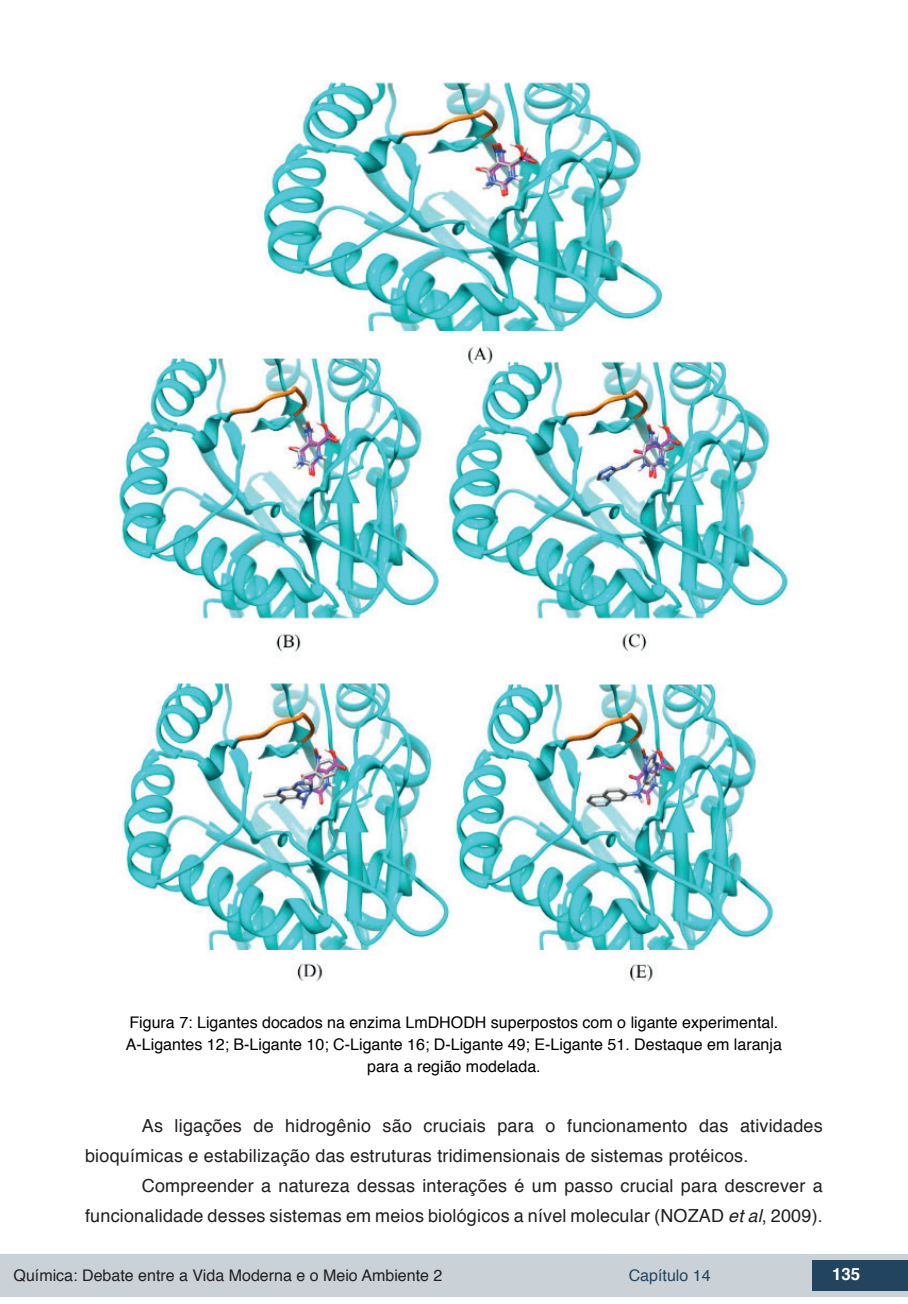
<style>
.page{position:relative;width:908px;height:1304px;background:#fff}
.page>*{position:absolute;margin:0;border:0;box-sizing:border-box;transform-origin:0 0}
.t1{font:18px/30px "Helvetica";letter-spacing:.01em;color:#231f20}
.t2{font:700 16.8px "Helvetica";color:#fff}
.t3{font:16px/22px "Helvetica";color:#000;text-align:center}
.t4{font:16px "Helvetica";color:#231f20}
.t5{font:16px "Helvetica";color:#23445f}
.s1{font-style:italic}
</style>
<div class="page">
<div style="left:0;top:1254px;width:906px;height:43px;background:#cad2d7"></div>
<div style="left:812px;top:1261px;width:95px;height:30px;background:#23445f"></div>
<img style="left:119px;top:80px;width:671px;height:902px">
<p class="t3" style="left:126px;top:1012px;width:657px">Figura 7: Ligantes docados na enzima LmDHODH superpostos com o ligante experimental.<br>A-Ligantes 12; B-Ligante 10; C-Ligante 16; D-Ligante 49; E-Ligante 51. Destaque em laranja para a região modelada.</p>
<p class="t1" style="left:85px;top:1111px;width:738px;text-indent:57px">As ligações de hidrogênio são cruciais para o funcionamento das atividades bioquímicas e estabilização das estruturas tridimensionais de sistemas protéicos.</p>
<p class="t1" style="left:85px;top:1171px;width:738px;text-align:right">Compreender a natureza dessas interações é um passo crucial para descrever a funcionalidade desses sistemas em meios biológicos a nível molecular (NOZAD <span class="s1">et al</span>, 2009).</p>
<p class="t4" style="left:14px;top:1263px;width:430px">Química: Debate entre a Vida Moderna e o Meio Ambiente 2</p>
<p class="t5" style="left:628px;top:1263px;width:83px">Capítulo 14</p>
<p class="t2" style="left:831px;top:1261px;width:30px">135</p>
</div>
